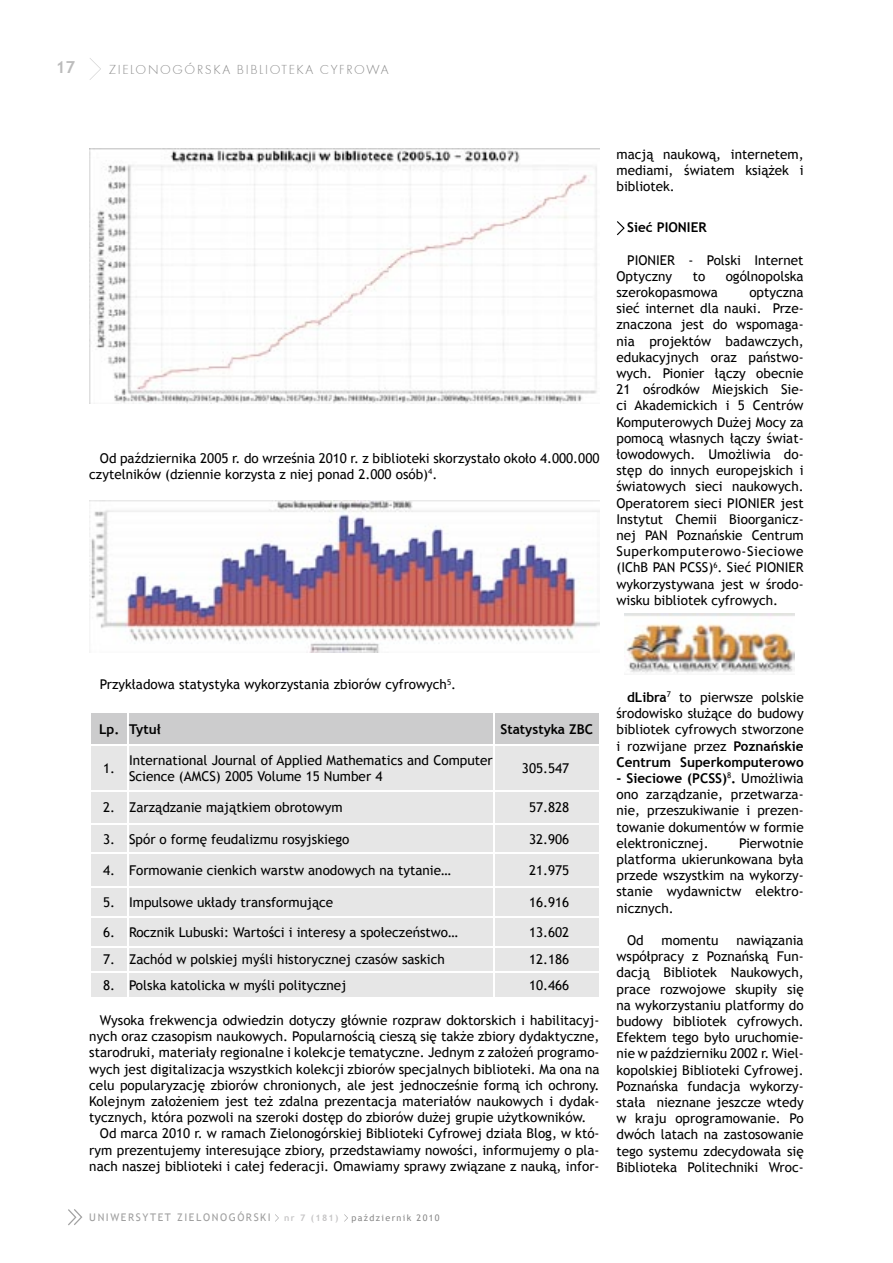
<style>
.page{position:relative;width:893px;height:1263px;background:#fff}
.page>*{position:absolute;margin:0;border:0;box-sizing:border-box;transform-origin:0 0}
.t1{font:700 16.5px "Trebuchet MS";color:#bcbcbc}
.t2{font:13.5px/16.2px "Trebuchet MS";color:#000;text-align:justify}
.t3{font:700 13.5px "Trebuchet MS";color:#000}
.t4{font:13.5px "Futura TEE Ligh";letter-spacing:.12em;color:#888}
.t5{font:10.5px "Trebuchet MS";letter-spacing:.15em;color:#9f9f9f}
.t6{font:9px "Trebuchet MS";letter-spacing:.15em;color:#888}
.t7{font:700 9px "Trebuchet MS";color:#c6c5c6}
.s1{font-weight:700}
</style>
<div class="page">
<svg style="left:90px;top:58px;width:11px;height:22px"></svg>
<svg style="left:68px;top:1209px;width:14px;height:16px"></svg>
<svg style="left:275px;top:1214px;width:4px;height:8px"></svg>
<svg style="left:344px;top:1214px;width:4px;height:8px"></svg>
<div style="left:91px;top:713px;width:508px;height:31px;background:#cccccd"></div>
<div style="left:91px;top:746px;width:508px;height:251px;background:#e6e6e6"></div>
<hr style="left:128px;top:713px;width:1px;height:31px;background:#fff">
<hr style="left:493px;top:713px;width:1px;height:31px;background:#fff">
<hr style="left:128px;top:746px;width:1px;height:44px;background:#fff">
<hr style="left:493px;top:746px;width:1px;height:44px;background:#fff">
<hr style="left:89px;top:790px;width:39px;height:2px;background:#fff">
<hr style="left:128px;top:790px;width:366px;height:2px;background:#fff">
<hr style="left:128px;top:792px;width:1px;height:31px;background:#fff">
<hr style="left:494px;top:790px;width:107px;height:2px;background:#fff">
<hr style="left:493px;top:792px;width:1px;height:31px;background:#fff">
<hr style="left:89px;top:823px;width:39px;height:1px;background:#fff">
<hr style="left:128px;top:823px;width:366px;height:1px;background:#fff">
<svg style="left:128px;top:824px;width:1px;height:28px"></svg>
<hr style="left:494px;top:823px;width:107px;height:1px;background:#fff">
<svg style="left:493px;top:824px;width:1px;height:28px"></svg>
<hr style="left:89px;top:852px;width:39px;height:2px;background:#fff">
<hr style="left:128px;top:852px;width:366px;height:2px;background:#fff">
<hr style="left:128px;top:854px;width:1px;height:32px;background:#fff">
<hr style="left:494px;top:852px;width:107px;height:2px;background:#fff">
<hr style="left:493px;top:854px;width:1px;height:32px;background:#fff">
<hr style="left:89px;top:886px;width:39px;height:1px;background:#fff">
<hr style="left:128px;top:886px;width:366px;height:1px;background:#fff">
<hr style="left:494px;top:886px;width:107px;height:1px;background:#fff">
<hr style="left:89px;top:916px;width:39px;height:2px;background:#fff">
<hr style="left:128px;top:916px;width:366px;height:2px;background:#fff">
<hr style="left:494px;top:916px;width:107px;height:2px;background:#fff">
<hr style="left:89px;top:946px;width:39px;height:1px;background:#fff">
<hr style="left:128px;top:946px;width:366px;height:1px;background:#fff">
<hr style="left:494px;top:946px;width:107px;height:1px;background:#fff">
<hr style="left:89px;top:971px;width:39px;height:2px;background:#fff">
<hr style="left:128px;top:971px;width:366px;height:2px;background:#fff">
<svg style="left:128px;top:887px;width:1px;height:110px"></svg>
<hr style="left:494px;top:971px;width:107px;height:2px;background:#fff">
<svg style="left:493px;top:887px;width:1px;height:110px"></svg>
<img style="left:89px;top:149px;width:511px;height:255px">
<img style="left:89px;top:500px;width:510px;height:152px">
<img style="left:624px;top:614px;width:170px;height:60px">
<svg style="left:617px;top:221px;width:8px;height:14px"></svg>
<p class="t1" style="left:56px;top:57px;width:21px">17</p>
<p class="t4" style="left:109px;top:61px;width:281px">ZIELONOGÓRSKA BIBLIOTEKA CYFROWA</p>
<p class="t2" style="left:89px;top:450px;width:512px;text-indent:11px">Od października 2005 r. do września 2010 r. z biblioteki skorzystało około 4.000.000 czytelników (dziennie korzysta z niej ponad 2.000 osób)<sup>4</sup>.</p>
<p class="t2" style="left:616px;top:146px;width:189px">macją naukową, internetem, mediami, światem książek i bibliotek.</p>
<p class="t3" style="left:627px;top:219px;width:81px">Sieć PIONIER</p>
<p class="t2" style="left:616px;top:252px;width:189px;text-indent:11px">PIONIER - Polski Internet<br>Optyczny</p>
<p class="t2" style="left:693px;top:268px;width:14px">to</p>
<p class="t2" style="left:726px;top:268px;width:79px">ogólnopolska</p>
<p class="t2" style="left:616px;top:284px;width:103px">szerokopasmowa</p>
<p class="t2" style="left:616px;top:284px;width:189px;text-indent:133px">optyczna sieć internet dla nauki. Prze&shy;znaczona jest do wspomaga&shy;nia projektów badawczych, edukacyjnych oraz państwo&shy;wych. Pionier łączy obecnie 21 ośrodków Miejskich Sie&shy;ci Akademickich i 5 Centrów Komputerowych Dużej Mocy za pomocą własnych łączy świat&shy;łowodowych. Umożliwia do&shy;stęp do innych europejskich i światowych sieci naukowych.<br>Operatorem sieci PIONIER jest Instytut Chemii Bioorganicz&shy;nej PAN Poznańskie Centrum Superkomputerowo-Sieciowe (IChB PAN PCSS)<sup>6</sup>. Sieć PIONIER wykorzystywana jest w środo&shy;wisku bibliotek cyfrowych.</p>
<p class="t2" style="left:100px;top:677px;width:358px">Przykładowa statystyka wykorzystania zbiorów cyfrowych<sup>5</sup>.</p>
<p class="t3" style="left:99px;top:720px;width:63px">Lp. Tytuł</p>
<p class="t3" style="left:500px;top:720px;width:94px">Statystyka ZBC</p>
<p class="t2" style="left:103px;top:760px;width:14px">1.</p>
<p class="t2" style="left:129px;top:752px;width:365px">International Journal of Applied Mathematics and Computer<br>Science (AMCS) 2005 Volume 15 Number 4</p>
<p class="t2" style="left:522px;top:760px;width:49px">305.547</p>
<p class="t2" style="left:103px;top:800px;width:241px">2. Zarządzanie majątkiem obrotowym</p>
<p class="t2" style="left:529px;top:800px;width:42px">57.828</p>
<p class="t2" style="left:103px;top:831px;width:248px">3. Spór o formę feudalizmu rosyjskiego</p>
<p class="t2" style="left:529px;top:831px;width:42px">32.906</p>
<p class="t2" style="left:103px;top:862px;width:349px">4. Formowanie cienkich warstw anodowych na tytanie…</p>
<p class="t2" style="left:529px;top:862px;width:42px">21.975</p>
<p class="t2" style="left:103px;top:894px;width:232px">5. Impulsowe układy transformujące</p>
<p class="t2" style="left:529px;top:894px;width:42px">16.916</p>
<p class="t2" style="left:103px;top:924px;width:356px">6. Rocznik Lubuski: Wartości i interesy a społeczeństwo…</p>
<p class="t2" style="left:529px;top:924px;width:42px">13.602</p>
<p class="t2" style="left:103px;top:952px;width:343px">7. Zachód w polskiej myśli historycznej czasów saskich</p>
<p class="t2" style="left:529px;top:952px;width:42px">12.186</p>
<p class="t2" style="left:103px;top:977px;width:245px">8. Polska katolicka w myśli politycznej</p>
<p class="t2" style="left:529px;top:977px;width:42px">10.466</p>
<p class="t2" style="left:100px;top:1012px;width:501px">Wysoka frekwencja odwiedzin dotyczy głównie rozpraw doktorskich i habilitacyj-</p>
<p class="t2" style="left:89px;top:1028px;width:512px">nych oraz czasopism naukowych. Popularnością cieszą się także zbiory dydaktyczne,</p>
<p class="t2" style="left:89px;top:1045px;width:512px">starodruki, materiały regionalne i kolekcje tematyczne. Jednym z założeń programo-</p>
<p class="t2" style="left:89px;top:1061px;width:512px">wych jest digitalizacja wszystkich kolekcji zbiorów specjalnych biblioteki. Ma ona na</p>
<p class="t2" style="left:89px;top:1077px;width:512px">celu popularyzację zbiorów chronionych, ale jest jednocześnie formą ich ochrony.</p>
<p class="t2" style="left:89px;top:1093px;width:512px">Kolejnym założeniem jest też zdalna prezentacja materiałów naukowych i dydak-</p>
<p class="t2" style="left:89px;top:1109px;width:499px">tycznych, która pozwoli na szeroki dostęp do zbiorów dużej grupie użytkowników.</p>
<p class="t2" style="left:100px;top:1126px;width:501px">Od marca 2010 r. w ramach Zielonogórskiej Biblioteki Cyfrowej działa Blog, w któ-</p>
<p class="t2" style="left:89px;top:1142px;width:512px">rym prezentujemy interesujące zbiory, przedstawiamy nowości, informujemy o pla-</p>
<p class="t2" style="left:89px;top:1158px;width:512px">nach naszej biblioteki i całej federacji. Omawiamy sprawy związane z nauką, infor-</p>
<p class="t5" style="left:89px;top:1211px;width:183px">UNIWERSYTET ZIELONOGÓRSKI</p>
<p class="t7" style="left:284px;top:1212px;width:56px">nr 7 (181)</p>
<p class="t6" style="left:351px;top:1212px;width:90px">październik 2010</p>
<p class="t2" style="left:616px;top:689px;width:189px;text-indent:11px"><span class="s1">dLibra</span><sup>7</sup> to pierwsze polskie środowisko służące do budowy bibliotek cyfrowych stworzone i rozwijane przez <span class="s1">Poznańskie Centrum Superkomputerowo</span></p>
<p class="t2" style="left:616px;top:770px;width:189px"><span class="s1">- Sieciowe (PCSS)</span><sup>8</sup><span class="s1">.</span> Umożliwia ono zarządzanie, przetwarza&shy;nie, przeszukiwanie i prezen&shy;towanie dokumentów w formie elektronicznej.</p>
<p class="t2" style="left:616px;top:835px;width:189px;text-indent:123px">Pierwotnie platforma ukierunkowana była przede wszystkim na wykorzy&shy;stanie wydawnictw elektro&shy;nicznych.</p>
<p class="t2" style="left:627px;top:932px;width:18px">Od</p>
<p class="t2" style="left:661px;top:932px;width:59px">momentu</p>
<p class="t2" style="left:616px;top:932px;width:189px;text-indent:120px">nawiązania współpracy z Poznańską Fun&shy;dacją Bibliotek Naukowych, prace rozwojowe skupiły się na wykorzystaniu platformy do budowy bibliotek cyfrowych.<br>Efektem tego było uruchomie&shy;nie w październiku 2002 r. Wiel&shy;kopolskiej Biblioteki Cyfrowej.<br>Poznańska fundacja wykorzy&shy;stała nieznane jeszcze wtedy w kraju oprogramowanie. Po dwóch latach na zastosowanie tego systemu zdecydowała się Biblioteka Politechniki Wroc-</p>
</div>
